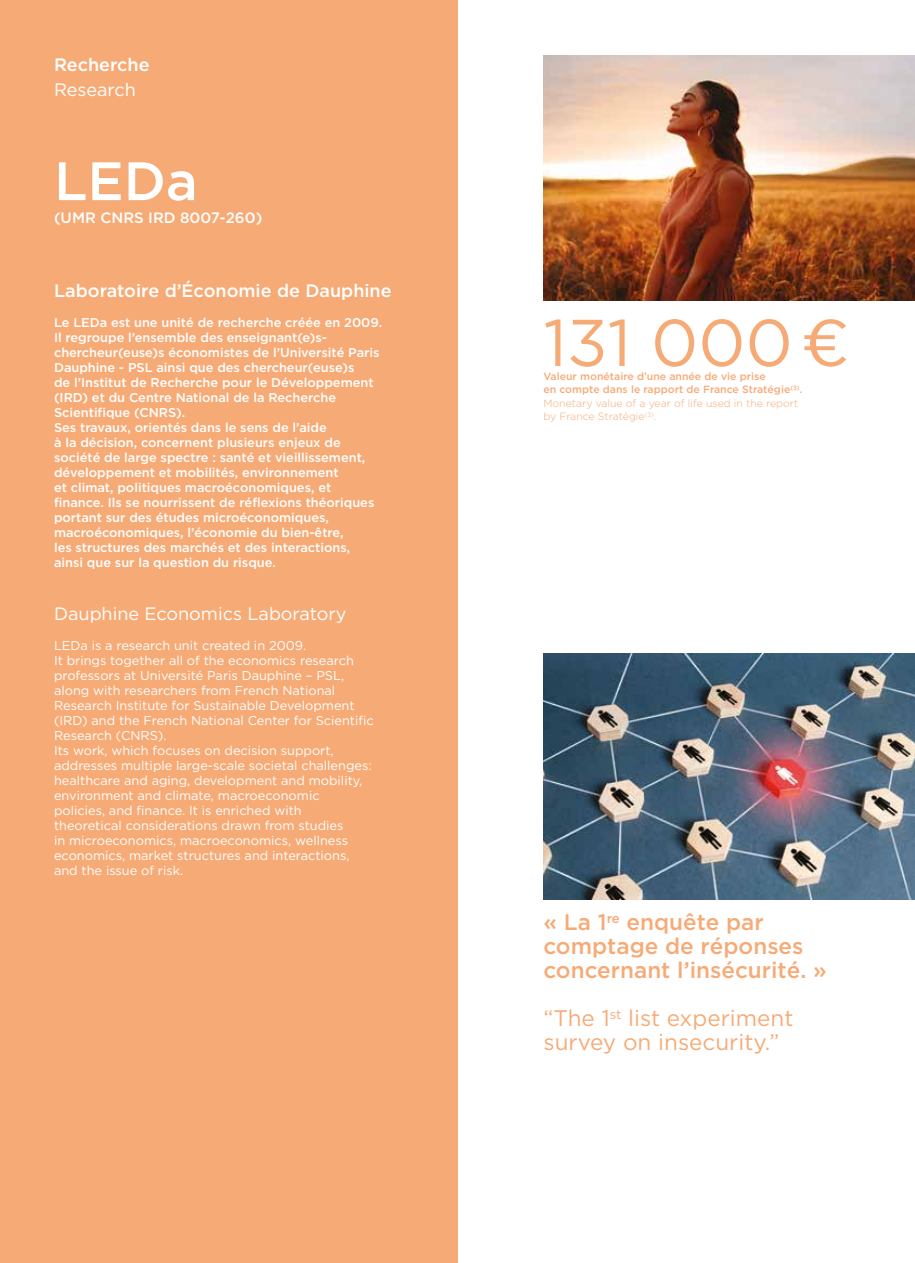
<style>
.page{position:relative;width:915px;height:1263px;background:#fff}
.page>*{position:absolute;margin:0;border:0;box-sizing:border-box;transform-origin:0 0}
.t1{font:66px "Gotham HTF";color:#f6ab77}
.t2{font:500 54px "Gotham HTF";color:#fff}
.t3{font:500 22.5px/24px "Gotham HTF";color:#f6ab77}
.t4{font:22.5px/24px "Gotham HTF";color:#f6ab77}
.t5{font:500 18px "Gotham HTF";color:#fff}
.t6{font:18px "Gotham HTF";color:#fff}
.t7{font:500 15px "Gotham HTF";color:#fff}
.t8{font:500 12.75px/15px "Gotham HTF";color:#fff}
.t9{font:12.75px/15px "Gotham HTF";color:#fff}
.t10{font:500 10.5px/13.5px "Gotham HTF";color:#f6ab77}
.s1{font-family:"Gotham Narrow"}
.s2{font-weight:300}
</style>
<div class="page">
<div style="left:0;top:0;width:457px;height:1263px;background:#f6ab77"></div>
<img style="left:543px;top:654px;width:371px;height:245px">
<img style="left:543px;top:55px;width:371px;height:246px">
<h3 class="t5" style="left:54px;top:54px;width:97px">Recherche</h3>
<h3 class="t6" style="left:54px;top:80px;width:83px">Research</h3>
<h2 class="t2" style="left:54px;top:150px;width:145px">LEDa</h2>
<p class="t7" style="left:54px;top:209px;width:210px">(UMR CNRS IRD 8007-260)</p>
<h3 class="t5" style="left:54px;top:281px;width:339px">Laboratoire d’Économie de Dauphine</h3>
<p class="t8" style="left:54px;top:315px;width:329px">Le LEDa est une unité de recherche créée en 2009.<br>Il regroupe l’ensemble des enseignant(e)s&shy;chercheur(euse)s économistes de l’Université Paris Dauphine - PSL ainsi que des chercheur(euse)s<br>de l’Institut de Recherche pour le Développement (IRD) et du Centre National de la Recherche Scientifique (CNRS).<br>Ses travaux, orientés dans le sens de l’aide<br>à la décision, concernent plusieurs enjeux de société de large spectre : santé et vieillissement, développement et mobilités, environnement<br>et climat, politiques macroéconomiques, et finance. Ils se nourrissent de réflexions théoriques portant sur des études microéconomiques, macroéconomiques, l’économie du bien-être,<br>les structures des marchés et des interactions, ainsi que sur la question du risque.</p>
<h3 class="t6" style="left:54px;top:603px;width:294px">Dauphine Economics Laboratory</h3>
<p class="t9" style="left:54px;top:638px;width:321px">LEDa is a research unit created in 2009.<br>It brings together all of the economics research professors at Université Paris Dauphine – PSL, along with researchers from French National Research Institute for Sustainable Development (IRD) and the French National Center for Scientific Research (CNRS).<br>Its work, which focuses on decision support, addresses multiple large-scale societal challenges: healthcare and aging, development and mobility, environment and climate, macroeconomic policies, and finance. It is enriched with<br>theoretical considerations drawn from studies<br>in microeconomics, macroeconomics, wellness economics, market structures and interactions, and the issue of risk.</p>
<h1 class="t1" style="left:543px;top:306px;width:307px">131 000<span class="s1">€</span></h1>
<p class="t10" style="left:543px;top:369px;width:260px">Valeur monétaire d’une année de vie prise<br>en compte dans le rapport de France Stratégie<sup>(3)</sup>.<br><span class="s2">Monetary value of a year of life used in the report by France Stratégie</span><sup>(3)</sup><span class="s2">.</span></p>
<h3 class="t3" style="left:543px;top:909px;width:285px">« La 1<sup>re</sup> enquête par comptage de réponses concernant l’insécurité. »</h3>
<h3 class="t4" style="left:543px;top:1006px;width:251px">“The 1<sup>st</sup> list experiment survey on insecurity.”</h3>
</div>
